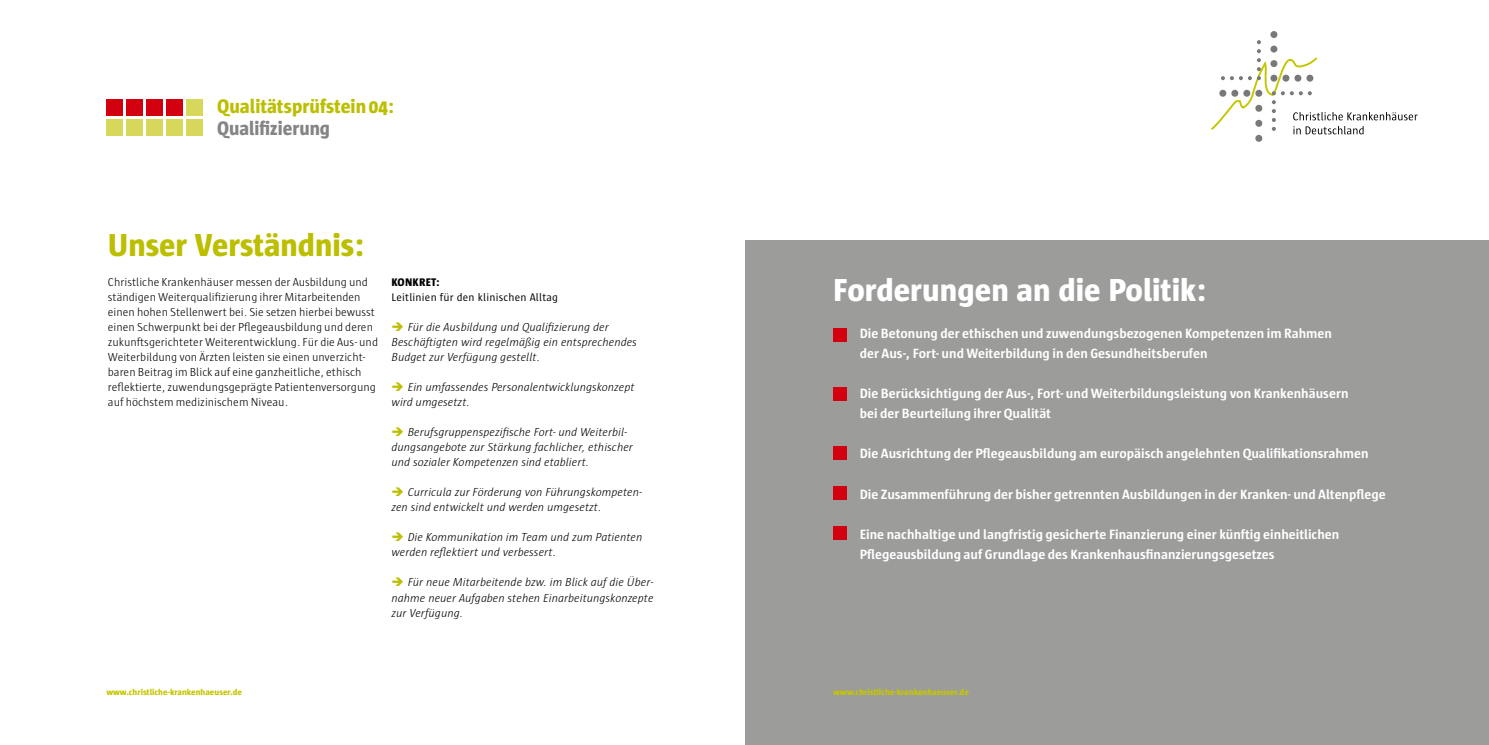
<style>
.page{position:relative;width:1489px;height:745px;background:#fff}
.page>*{position:absolute;margin:0;border:0;box-sizing:border-box;transform-origin:0 0}
.t1{font:800 32.5px "Sun";color:#fff}
.t2{font:800 32.5px "Sun";color:#bcbf00}
.t3{font:800 20px "Sun";color:#bcbf00;scale:.95 1}
.t4{font:800 20px "Sun";color:#868585;scale:.93 1}
.t5{font:700 13.75px/20px "Sun";color:#fff}
.t6{font:italic 300 11.88px/15px "Sun";color:#000}
.t7{font:300 11.88px/15px "Sun";color:#000}
.t8{font:11.25px "Sun";letter-spacing:.02em;color:#000}
.t9{font:800 11.25px "Sun";letter-spacing:.02em;color:#000}
.t10{font:800 8.75px "Sun";color:#c5c700}
.s1{color:#bcbf00}
</style>
<div class="page">
<div style="left:745px;top:240px;width:743px;height:504px;background:#9c9c9b"></div>
<div style="left:106px;top:99px;width:16px;height:16px;background:#d3000f"></div>
<div style="left:126px;top:99px;width:16px;height:16px;background:#d3000f"></div>
<div style="left:146px;top:99px;width:16px;height:16px;background:#d3000f"></div>
<div style="left:166px;top:99px;width:16px;height:16px;background:#d3000f"></div>
<div style="left:186px;top:99px;width:16px;height:16px;background:#d7d75c"></div>
<div style="left:106px;top:119px;width:16px;height:16px;background:#d7d75c"></div>
<div style="left:126px;top:119px;width:16px;height:16px;background:#d7d75c"></div>
<div style="left:146px;top:119px;width:16px;height:16px;background:#d7d75c"></div>
<div style="left:166px;top:119px;width:16px;height:16px;background:#d7d75c"></div>
<div style="left:186px;top:119px;width:16px;height:16px;background:#d7d75c"></div>
<svg style="left:1211px;top:31px;width:206px;height:111px"></svg>
<div style="left:833px;top:327px;width:13px;height:14px;background:#d3000f"></div>
<div style="left:833px;top:386px;width:13px;height:14px;background:#d3000f"></div>
<div style="left:833px;top:446px;width:13px;height:14px;background:#d3000f"></div>
<div style="left:833px;top:486px;width:13px;height:14px;background:#d3000f"></div>
<div style="left:833px;top:526px;width:13px;height:14px;background:#d3000f"></div>
<h2 class="t3" style="left:217px;top:95px;width:187px">Qualitätsprüfstein 04:</h2>
<h2 class="t4" style="left:217px;top:117px;width:123px">Qualifizierung</h2>
<h1 class="t2" style="left:108px;top:226px;width:257px">Unser Verständnis:</h1>
<p class="t7" style="left:108px;top:274px;width:272px">Christliche Krankenhäuser messen der Ausbildung und ständigen Weiterqualifizierung ihrer Mitarbeitenden einen hohen Stellenwert bei. Sie setzen hierbei bewusst einen Schwerpunkt bei der Pflegeausbildung und deren zukunftsgerichteter Weiterentwicklung. Für die Aus- und Weiterbildung von Ärzten leisten sie einen unverzicht&shy;baren Beitrag im Blick auf eine ganzheitliche, ethisch reflektierte, zuwendungsgeprägte Patientenversorgung auf höchstem medizinischem Niveau.</p>
<p class="t9" style="left:391px;top:276px;width:50px">KONKRET:</p>
<p class="t8" style="left:391px;top:291px;width:168px">Leitlinien für den klinischen Alltag</p>
<p class="t6" style="left:391px;top:319px;width:247px"><span class="s1">➔</span> Für die Ausbildung und Qualifizierung der<br>Beschäftigten wird regelmäßig ein entsprechendes<br>Budget zur Verfügung gestellt.</p>
<p class="t6" style="left:391px;top:379px;width:244px"><span class="s1">➔</span> Ein umfassendes Personalentwicklungskonzept wird umgesetzt.</p>
<p class="t6" style="left:391px;top:424px;width:243px"><span class="s1">➔</span> Berufsgruppenspezifische Fort- und Weiterbil&shy;dungsangebote zur Stärkung fachlicher, ethischer und sozialer Kompetenzen sind etabliert.</p>
<p class="t6" style="left:391px;top:484px;width:252px"><span class="s1">➔</span> Curricula zur Förderung von Führungskompeten&shy;zen sind entwickelt und werden umgesetzt.</p>
<p class="t6" style="left:391px;top:529px;width:252px"><span class="s1">➔</span> Die Kommunikation im Team und zum Patienten werden reflektiert und verbessert.</p>
<p class="t6" style="left:391px;top:574px;width:264px;text-align:justify"><span class="s1">➔</span> Für neue Mitarbeitende bzw. im Blick auf die Über&shy;nahme neuer Aufgaben stehen Einarbeitungskonzepte zur Verfügung.</p>
<p class="t10" style="left:106px;top:686px;width:137px">www.christliche-krankenhaeuser.de</p>
<h1 class="t1" style="left:833px;top:272px;width:374px">Forderungen an die Politik:</h1>
<p class="t5" style="left:859px;top:323px;width:474px">Die Betonung der ethischen und zuwendungsbezogenen Kompetenzen im Rahmen der Aus-, Fort- und Weiterbildung in den Gesundheitsberufen</p>
<p class="t5" style="left:859px;top:383px;width:490px">Die Berücksichtigung der Aus-, Fort- und Weiterbildungsleistung von Krankenhäusern bei der Beurteilung ihrer Qualität</p>
<p class="t5" style="left:859px;top:443px;width:510px">Die Ausrichtung der Pflegeausbildung am europäisch angelehnten Qualifikationsrahmen</p>
<p class="t5" style="left:859px;top:483px;width:527px">Die Zusammenführung der bisher getrennten Ausbildungen in der Kranken- und Altenpflege</p>
<p class="t5" style="left:859px;top:523px;width:481px">Eine nachhaltige und langfristig gesicherte Finanzierung einer künftig einheitlichen<br>Pflegeausbildung auf Grundlage des Krankenhausfinanzierungsgesetzes</p>
<p class="t10" style="left:833px;top:686px;width:137px">www.christliche-krankenhaeuser.de</p>
</div>
